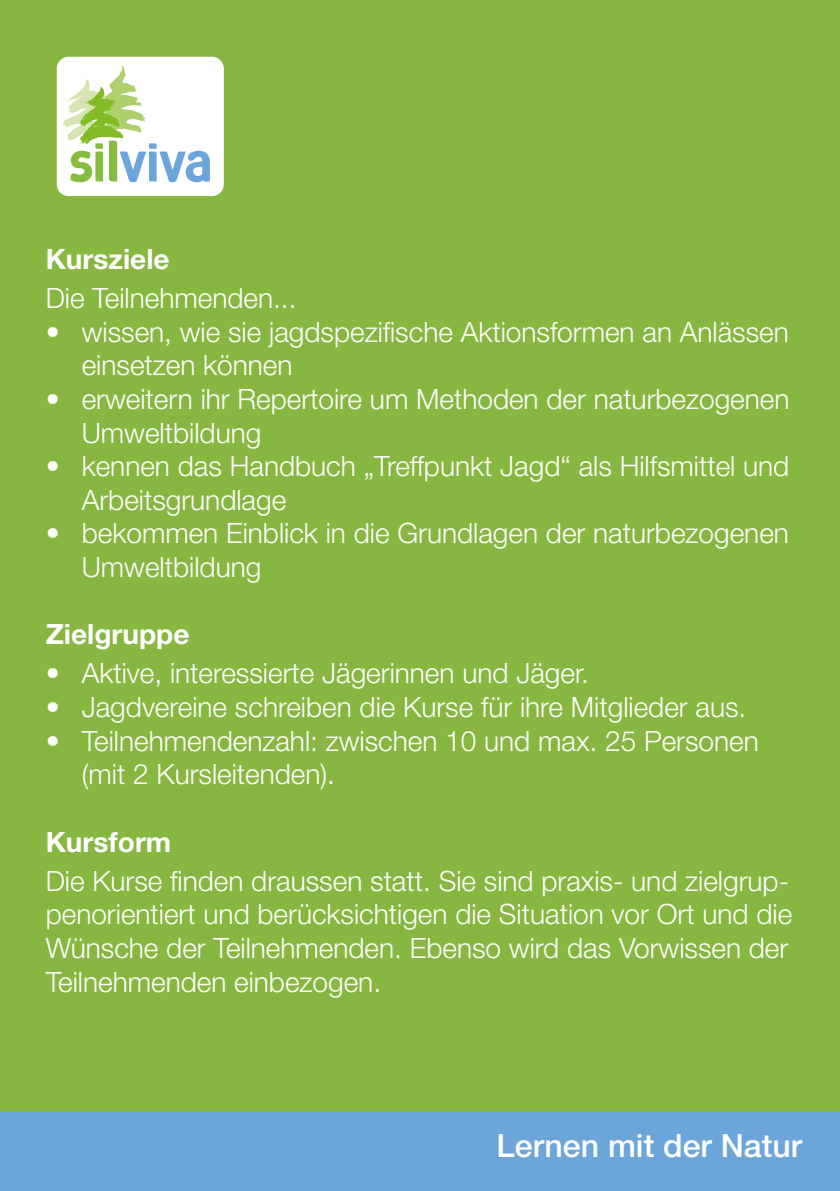
<style>
.page{position:relative;width:840px;height:1191px;background:#fff}
.page>*{position:absolute;margin:0;border:0;box-sizing:border-box;transform-origin:0 0}
.t1{font:500 32px "Helvetica Neue LT Std";color:#fff}
.t2{font:300 28px/33.6px "Helvetica Neue LT Std";color:#fff}
.t3{font:700 28px "Helvetica Neue LT Std";color:#fff}
</style>
<div class="page">
<div style="left:0;top:0;width:839px;height:1150px;background:#87b740"></div>
<div style="left:57px;top:57px;width:167px;height:139px;background:#fff;border-radius:12px"></div>
<svg style="left:63px;top:66px;width:147px;height:116px"></svg>
<div style="left:0;top:1111px;width:839px;height:80px;background:#6ca5da"></div>
<p class="t3" style="left:46px;top:241px;width:125px">Kursziele</p>
<p class="t2" style="left:46px;top:281px;width:252px">Die Teilnehmenden...</p>
<p class="t2" style="left:82px;top:314px;width:708px;text-indent:-36px">• wissen, wie sie jagdspezifische Aktionsformen an Anlässen einsetzen können</p>
<p class="t2" style="left:82px;top:381px;width:708px;text-indent:-36px">• erweitern ihr Repertoire um Methoden der naturbezogenen<br>Umweltbildung</p>
<p class="t2" style="left:82px;top:449px;width:708px;text-indent:-36px">• kennen das Handbuch „Treffpunkt Jagd“ als Hilfsmittel und<br>Arbeitsgrundlage</p>
<p class="t2" style="left:82px;top:516px;width:708px;text-indent:-36px">• bekommen Einblick in die Grundlagen der naturbezogenen<br>Umweltbildung</p>
<p class="t3" style="left:46px;top:617px;width:145px">Zielgruppe</p>
<p class="t2" style="left:46px;top:656px;width:544px">• Aktive, interessierte Jägerinnen und Jäger.</p>
<p class="t2" style="left:46px;top:689px;width:701px">• Jagdvereine schreiben die Kurse für ihre Mitglieder aus.</p>
<p class="t2" style="left:82px;top:723px;width:678px;text-indent:-36px">• Teilnehmendenzahl: zwischen 10 und max. 25 Personen (mit 2 Kursleitenden).</p>
<p class="t3" style="left:46px;top:824px;width:127px">Kursform</p>
<p class="t2" style="left:46px;top:863px;width:747px">Die Kurse finden draussen statt. Sie sind praxis- und zielgrup&shy;penorientiert und berücksichtigen die Situation vor Ort und die Wünsche der Teilnehmenden. Ebenso wird das Vorwissen der Teilnehmenden einbezogen.</p>
<p class="t1" style="left:496px;top:1126px;width:307px">Lernen mit der Natur</p>
</div>
